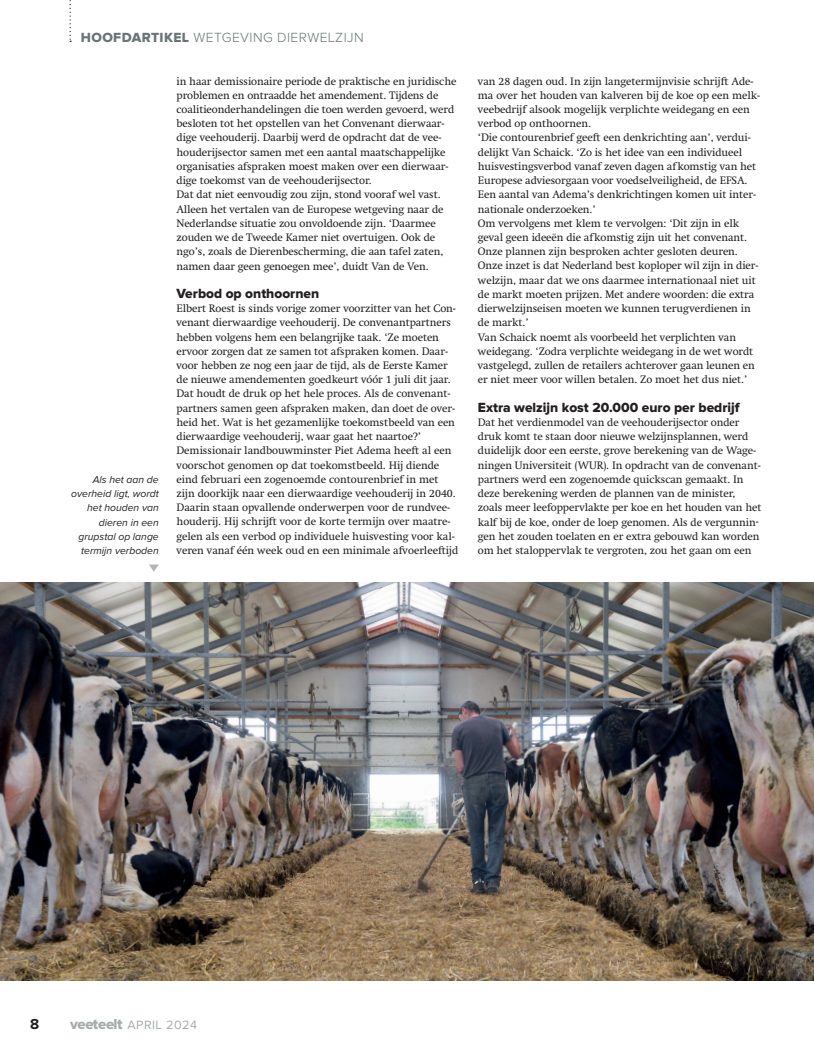
<style>
.page{position:relative;width:814px;height:1051px;background:#fff}
.page>*{position:absolute;margin:0;border:0;box-sizing:border-box;transform-origin:0 0}
.t1{font:700 15px "Proxima Nova";color:#231f20}
.t2{font:13.75px "Proxima Nova Extrabld";color:#231f20}
.t3{font:300 13.75px "Proxima Nova";letter-spacing:.03em;color:#687575}
.t4{font:12.5px "Proxima Nova";letter-spacing:.04em;color:#a6acac}
.t5{font:11px/14.2px "Swift LT Pro";letter-spacing:-.01em;color:#231f20}
.t6{font:italic 10.38px/14.2px "Proxima Nova";color:#231f20;text-align:right}
.s1{font-family:"Proxima Nova Extrabld";font-weight:400}
.s2{font-family:"Proxima Nova Extrabld";font-size:15px}
</style>
<div class="page">
<img style="left:0;top:582px;width:813px;height:399px">
<svg style="left:149px;top:564px;width:10px;height:8px"></svg>
<svg style="left:70px;top:0;width:1px;height:42px"></svg>
<p class="t3" style="left:81px;top:29px;width:284px"><span class="s1">HOOFDARTIKEL</span> WETGEVING DIERWELZIJN</p>
<p class="t6" style="left:71px;top:472px;width:89px">Als het aan de overheid ligt, wordt het houden van dieren in een grupstal op lange termijn verboden</p>
<p class="t5" style="left:176px;top:74px;width:281px">in haar demissionaire periode de praktische en juridische problemen en ontraadde het amendement. Tijdens de coalitieonderhandelingen die toen werden gevoerd, werd besloten tot het opstellen van het Convenant dierwaar&shy;dige veehouderij. Daarbij werd de opdracht dat de vee&shy;houderijsector samen met een aantal maatschappelijke organisaties afspraken moest maken over een dierwaar&shy;dige toekomst van de veehouderijsector.<br>Dat dat niet eenvoudig zou zijn, stond vooraf wel vast.<br>Alleen het vertalen van de Europese wetgeving naar de Nederlandse situatie zou onvoldoende zijn. ‘Daarmee zouden we de Tweede Kamer niet overtuigen. Ook de ngo’s, zoals de Dierenbescherming, die aan tafel zaten, namen daar geen genoegen mee’, duidt Van de Ven.</p>
<p class="t2" style="left:176px;top:285px;width:144px">Verbod op onthoornen</p>
<p class="t5" style="left:176px;top:301px;width:283px">Elbert Roest is sinds vorige zomer voorzitter van het Con&shy;venant dierwaardige veehouderij. De convenantpartners hebben volgens hem een belangrijke taak. ‘Ze moeten ervoor zorgen dat ze samen tot afspraken komen. Daar&shy;voor hebben ze nog een jaar de tijd, als de Eerste Kamer de nieuwe amendementen goedkeurt vóór 1 juli dit jaar.<br>Dat houdt de druk op het hele proces. Als de convenant&shy;partners samen geen afspraken maken, dan doet de over&shy;heid het. Wat is het gezamenlijke toekomstbeeld van een dierwaardige veehouderij, waar gaat het naartoe?’ Demissionair landbouwminster Piet Adema heeft al een voorschot genomen op dat toekomstbeeld. Hij diende eind februari een zogenoemde contourenbrief in met zijn doorkijk naar een dierwaardige veehouderij in 2040.<br>Daarin staan opvallende onderwerpen voor de rundvee&shy;houderij. Hij schrijft voor de korte termijn over maatre&shy;gelen als een verbod op individuele huisvesting voor kal&shy;veren vanaf één week oud en een minimale afvoerleeftijd</p>
<p class="t5" style="left:478px;top:74px;width:284px">van 28 dagen oud. In zijn langetermijnvisie schrijft Ade&shy;ma over het houden van kalveren bij de koe op een melk&shy;veebedrijf alsook mogelijk verplichte weidegang en een verbod op onthoornen.<br>‘Die contourenbrief geeft een denkrichting aan’, verdui&shy;delijkt Van Schaick. ‘Zo is het idee van een individueel huisvestingsverbod vanaf zeven dagen afkomstig van het Europese adviesorgaan voor voedselveiligheid, de EFSA.<br>Een aantal van Adema’s denkrichtingen komen uit inter&shy;nationale onderzoeken.’<br>Om vervolgens met klem te vervolgen: ‘Dit zijn in elk geval geen ideeën die afkomstig zijn uit het convenant.<br>Onze plannen zijn besproken achter gesloten deuren.<br>Onze inzet is dat Nederland best koploper wil zijn in dier&shy;welzijn, maar dat we ons daarmee internationaal niet uit de markt moeten prijzen. Met andere woorden: die extra dierwelzijnseisen moeten we kunnen terugverdienen in de markt.’<br>Van Schaick noemt als voorbeeld het verplichten van weidegang. ‘Zodra verplichte weidegang in de wet wordt vastgelegd, zullen de retailers achterover gaan leunen en er niet meer voor willen betalen. Zo moet het dus niet.’</p>
<p class="t2" style="left:478px;top:399px;width:263px">Extra welzijn kost 20.000 euro per bedrijf</p>
<p class="t5" style="left:478px;top:415px;width:285px">Dat het verdienmodel van de veehouderijsector onder druk komt te staan door nieuwe welzijnsplannen, werd duidelijk door een eerste, grove berekening van de Wage&shy;ningen Universiteit (WUR). In opdracht van de convenant&shy;partners werd een zogenoemde quickscan gemaakt. In deze berekening werden de plannen van de minister, zoals meer leefoppervlakte per koe en het houden van het kalf bij de koe, onder de loep genomen. Als de vergunnin&shy;gen het zouden toelaten en er extra gebouwd kan worden om het staloppervlak te vergroten, zou het gaan om een</p>
<h1 class="t1" style="left:30px;top:1015px;width:11px">8</h1>
<p class="t4" style="left:70px;top:1018px;width:128px"><span class="s2">veeteelt</span> APRIL 2024</p>
</div>
